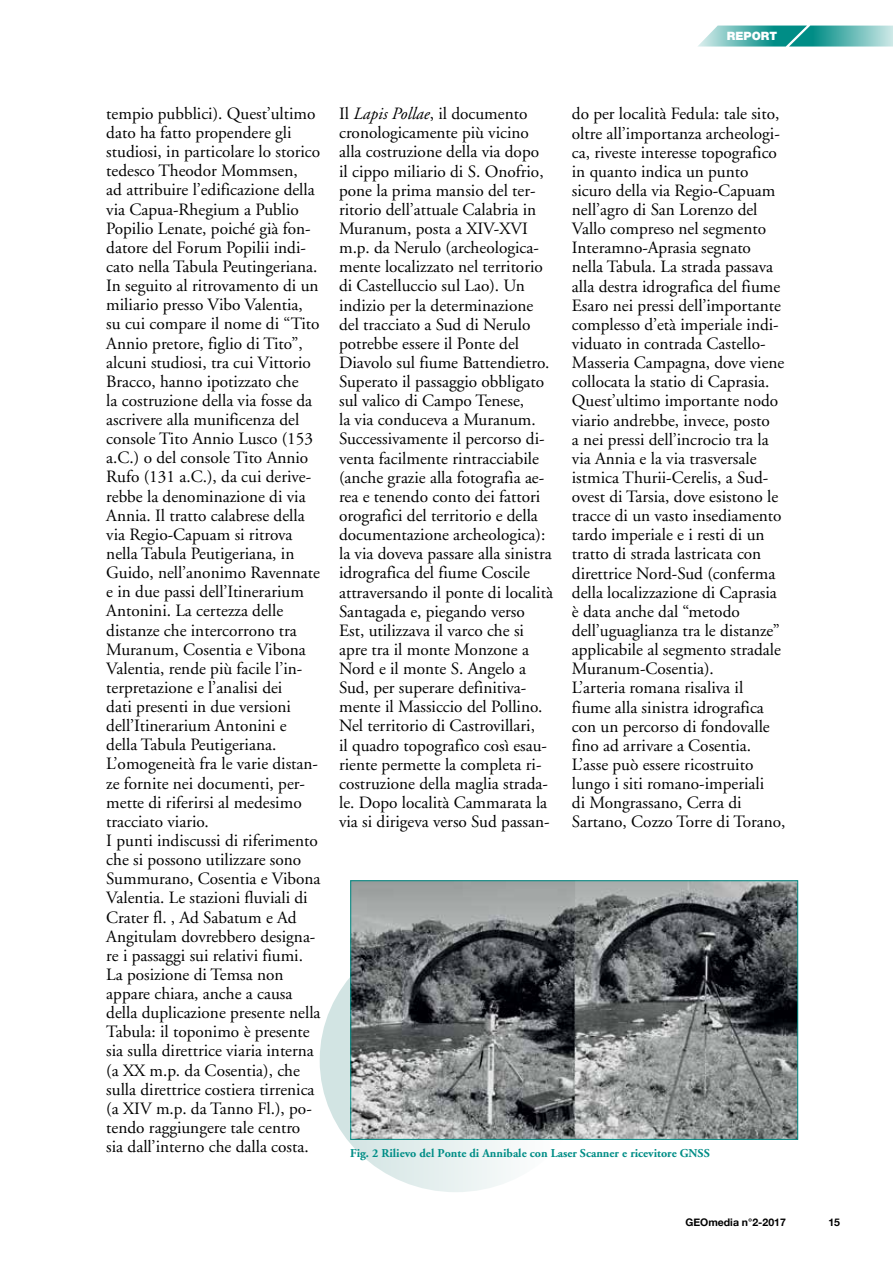
<style>
.page{position:relative;width:893px;height:1263px;background:#fff}
.page>*{position:absolute;margin:0;border:0;box-sizing:border-box;transform-origin:0 0}
.t1{font:17.25px/19.2px "Adobe Garamond";color:#000}
.t2{font:700 12px "Adobe Garamond";color:#008d86}
.t3{font:900 11.55px "Helvetica Neue";color:#fff}
.t4{font:700 10.5px "Helvetica Neue";color:#000}
.s1{font-style:italic}
</style>
<div class="page">
<svg style="left:698px;top:26px;width:195px;height:21px;background:#60b7b3"></svg>
<svg style="left:320px;top:928px;width:272px;height:264px"></svg>
<img style="left:352px;top:882px;width:444px;height:256px">
<div style="left:350px;top:880px;width:448px;height:260px;border:1px solid #008d86"></div>
<p class="t3" style="left:727px;top:29px;width:52px">REPORT</p>
<p class="t1" style="left:106px;top:104px;width:216px">tempio pubblici). Quest’ultimo dato ha fatto propendere gli studiosi, in particolare lo storico tedesco Theodor Mommsen,<br>ad attribuire l’edificazione della via Capua-Rhegium a Publio<br>Popilio Lenate, poiché già fon&shy;datore del Forum Popilii indi&shy;cato nella Tabula Peutingeriana.<br>In seguito al ritrovamento di un miliario presso Vibo Valentia, su cui compare il nome di “Tito<br>Annio pretore, figlio di Tito”, alcuni studiosi, tra cui Vittorio<br>Bracco, hanno ipotizzato che<br>la costruzione della via fosse da ascrivere alla munificenza del console Tito Annio Lusco (153 a.C.) o del console Tito Annio<br>Rufo (131 a.C.), da cui derive&shy;rebbe la denominazione di via<br>Annia. Il tratto calabrese della via Regio-Capuam si ritrova nella Tabula Peutigeriana, in<br>Guido, nell’anonimo Ravennate e in due passi dell’Itinerarium<br>Antonini. La certezza delle distanze che intercorrono tra<br>Muranum, Cosentia e Vibona<br>Valentia, rende più facile l’in&shy;terpretazione e l’analisi dei<br>dati presenti in due versioni dell’Itinerarium Antonini e della Tabula Peutigeriana.<br>L’omogeneità fra le varie distan&shy;ze fornite nei documenti, per&shy;mette di riferirsi al medesimo tracciato viario.<br>I punti indiscussi di riferimento che si possono utilizzare sono<br>Summurano, Cosentia e Vibona<br>Valentia. Le stazioni fluviali di<br>Crater fl. , Ad Sabatum e Ad<br>Angitulam dovrebbero designa&shy;re i passaggi sui relativi fiumi.<br>La posizione di Temsa non appare chiara, anche a causa della duplicazione presente nella<br>Tabula: il toponimo è presente sia sulla direttrice viaria interna (a XX m.p. da Cosentia), che sulla direttrice costiera tirrenica (a XIV m.p. da Tanno Fl.), po&shy;tendo raggiungere tale centro sia dall’interno che dalla costa.</p>
<p class="t1" style="left:339px;top:105px;width:215px">Il <span class="s1">Lapis Pollae</span>, il documento cronologicamente più vicino alla costruzione della via dopo<br>il cippo miliario di S. Onofrio, pone la prima mansio del ter&shy;ritorio dell’attuale Calabria in<br>Muranum, posta a XIV-XVI m.p. da Nerulo (archeologica&shy;mente localizzato nel territorio di Castelluccio sul Lao). Un indizio per la determinazione del tracciato a Sud di Nerulo potrebbe essere il Ponte del<br>Diavolo sul fiume Battendietro.<br>Superato il passaggio obbligato sul valico di Campo Tenese,<br>la via conduceva a Muranum.<br>Successivamente il percorso di&shy;venta facilmente rintracciabile (anche grazie alla fotografia ae&shy;rea e tenendo conto dei fattori orografici del territorio e della documentazione archeologica): la via doveva passare alla sinistra idrografica del fiume Coscile attraversando il ponte di località<br>Santagada e, piegando verso<br>Est, utilizzava il varco che si apre tra il monte Monzone a<br>Nord e il monte S. Angelo a<br>Sud, per superare definitiva&shy;mente il Massiccio del Pollino.<br>Nel territorio di Castrovillari,<br>il quadro topografico così esau&shy;riente permette la completa ri&shy;costruzione della maglia strada&shy;le. Dopo località Cammarata la via si dirigeva verso Sud passan-</p>
<p class="t1" style="left:572px;top:105px;width:215px">do per località Fedula: tale sito, oltre all’importanza archeologi&shy;ca, riveste interesse topografico in quanto indica un punto sicuro della via Regio-Capuam nell’agro di San Lorenzo del<br>Vallo compreso nel segmento<br>Interamno-Aprasia segnato nella Tabula. La strada passava alla destra idrografica del fiume<br>Esaro nei pressi dell’importante complesso d’età imperiale indi&shy;viduato in contrada Castello-<br>Masseria Campagna, dove viene collocata la statio di Caprasia.<br>Quest’ultimo importante nodo viario andrebbe, invece, posto<br>a nei pressi dell’incrocio tra la via Annia e la via trasversale istmica Thurii-Cerelis, a Sud&shy;ovest di Tarsia, dove esistono le tracce di un vasto insediamento tardo imperiale e i resti di un tratto di strada lastricata con direttrice Nord-Sud (conferma della localizzazione di Caprasia è data anche dal “metodo dell’uguaglianza tra le distanze” applicabile al segmento stradale<br>Muranum-Cosentia).<br>L’arteria romana risaliva il fiume alla sinistra idrografica con un percorso di fondovalle fino ad arrivare a Cosentia.<br>L’asse può essere ricostruito lungo i siti romano-imperiali<br>di Mongrassano, Cerra di<br>Sartano, Cozzo Torre di Torano,</p>
<p class="t2" style="left:350px;top:1147px;width:361px">Fig. 2 Rilievo del Ponte di Annibale con Laser Scanner e ricevitore GNSS</p>
<p class="t4" style="left:685px;top:1214px;width:102px">GEOmedia n°2-2017</p>
<p class="t4" style="left:828px;top:1214px;width:13px">15</p>
</div>
